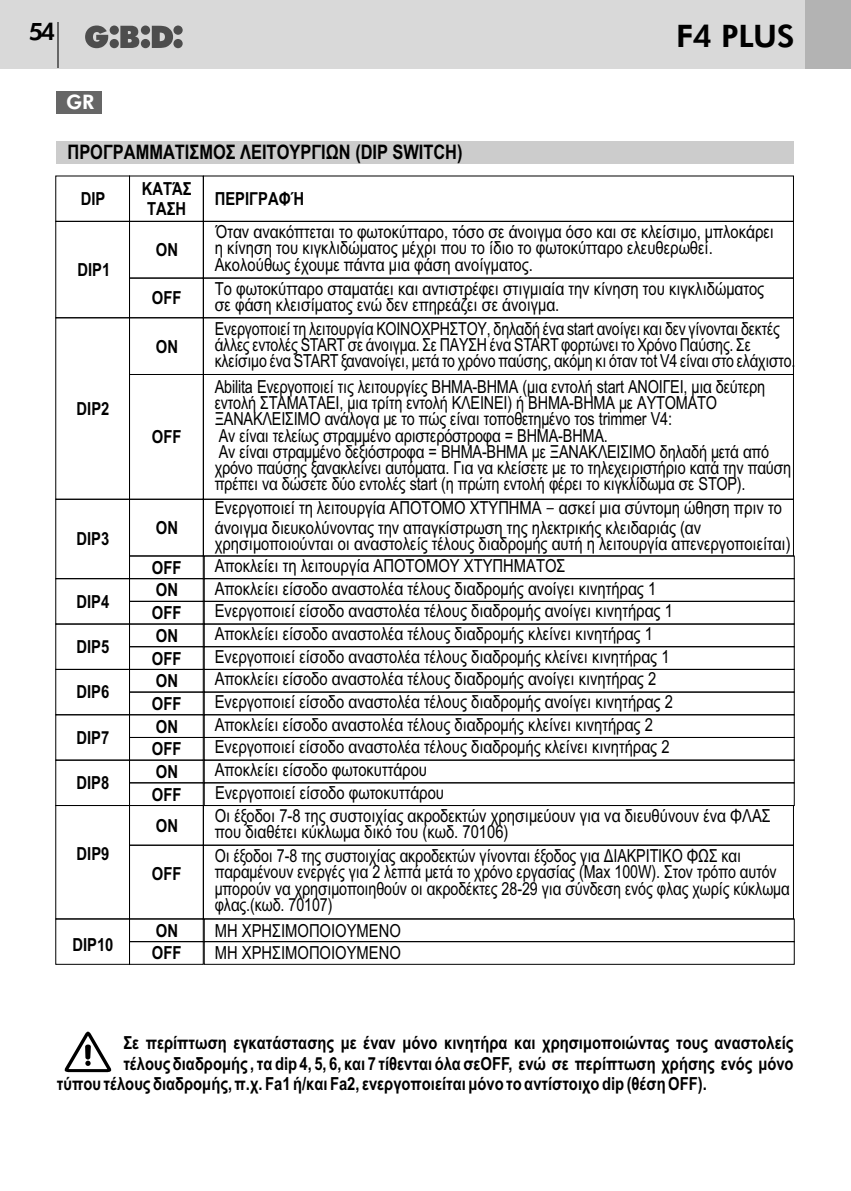
<style>
.page{position:relative;width:851px;height:1191px;background:#fff}
.page>*{position:absolute;margin:0;border:0;box-sizing:border-box;transform-origin:0 0}
.t1{font:800 31px "Futura BT";color:#000}
.t2{font:800 24px "Futura BT";color:#000}
.t3{font:700 20px "Arial Narrow";color:#000}
.t4{font:800 20px "Futura BT";color:#fff}
.t5{font:18px/16.4px "Arial Narrow";color:#000}
.t6{font:700 18px/20.6px "Arial Narrow";color:#000}
.t7{font:18px/16.4px "Arial Narrow";color:#000;scale:.96 1}
.s1{font-family:"Lucida Sans Unicode"}
</style>
<div class="page">
<div style="left:0;top:0;width:850px;height:68px;background:#d9d9d9"></div>
<div style="left:805px;top:0;width:45px;height:68px;background:#b3b3b3"></div>
<svg style="left:85px;top:26px;width:98px;height:22px"></svg>
<hr style="left:57px;top:23px;width:1px;height:45px;background:#666">
<div style="left:57px;top:91px;width:45px;height:22px;background:#666"></div>
<div style="left:56px;top:141px;width:737px;height:23px;background:#ccc"></div>
<div style="left:56px;top:176px;width:74px;height:46px;border:1px solid #000"></div>
<div style="left:56px;top:499px;width:74px;height:80px;border:1px solid #000"></div>
<div style="left:129px;top:317px;width:74px;height:58px;border:1px solid #000"></div>
<div style="left:129px;top:374px;width:74px;height:125px;border:1px solid #000"></div>
<div style="left:129px;top:278px;width:74px;height:40px;border:1px solid #000"></div>
<div style="left:129px;top:176px;width:74px;height:46px;border:1px solid #000"></div>
<div style="left:129px;top:499px;width:74px;height:57px;border:1px solid #000"></div>
<div style="left:203px;top:374px;width:590px;height:125px;border:1px solid #000"></div>
<div style="left:203px;top:278px;width:590px;height:40px;border:1px solid #000"></div>
<div style="left:203px;top:176px;width:590px;height:46px;border:1px solid #000"></div>
<div style="left:203px;top:499px;width:590px;height:57px;border:1px solid #000"></div>
<div style="left:56px;top:918px;width:74px;height:46px;border:1px solid #000"></div>
<div style="left:129px;top:845px;width:74px;height:74px;border:1px solid #000"></div>
<div style="left:129px;top:805px;width:74px;height:40px;border:1px solid #000"></div>
<div style="left:203px;top:845px;width:590px;height:74px;border:1px solid #000"></div>
<div style="left:203px;top:805px;width:590px;height:40px;border:1px solid #000"></div>
<div style="left:56px;top:578px;width:74px;height:46px;border:1px solid #000"></div>
<div style="left:129px;top:556px;width:74px;height:23px;border:1px solid #000"></div>
<div style="left:129px;top:601px;width:74px;height:23px;border:1px solid #000"></div>
<div style="left:129px;top:692px;width:74px;height:23px;border:1px solid #000"></div>
<div style="left:129px;top:737px;width:74px;height:23px;border:1px solid #000"></div>
<div style="left:129px;top:918px;width:74px;height:24px;border:1px solid #000"></div>
<div style="left:204px;top:556px;width:590px;height:23px;border:1px solid #000"></div>
<div style="left:204px;top:601px;width:590px;height:23px;border:1px solid #000"></div>
<div style="left:204px;top:692px;width:590px;height:23px;border:1px solid #000"></div>
<div style="left:204px;top:737px;width:590px;height:23px;border:1px solid #000"></div>
<div style="left:204px;top:918px;width:590px;height:24px;border:1px solid #000"></div>
<div style="left:204px;top:624px;width:590px;height:23px;border:1px solid #000"></div>
<div style="left:204px;top:669px;width:590px;height:23px;border:1px solid #000"></div>
<div style="left:204px;top:760px;width:590px;height:23px;border:1px solid #000"></div>
<div style="left:56px;top:624px;width:74px;height:45px;border:1px solid #000"></div>
<div style="left:129px;top:624px;width:74px;height:23px;border:1px solid #000"></div>
<div style="left:56px;top:669px;width:74px;height:46px;border:1px solid #000"></div>
<div style="left:129px;top:669px;width:74px;height:23px;border:1px solid #000"></div>
<div style="left:56px;top:714px;width:74px;height:46px;border:1px solid #000"></div>
<div style="left:129px;top:714px;width:74px;height:23px;border:1px solid #000"></div>
<div style="left:56px;top:760px;width:74px;height:45px;border:1px solid #000"></div>
<div style="left:129px;top:760px;width:74px;height:23px;border:1px solid #000"></div>
<svg style="left:64px;top:1031px;width:48px;height:41px"></svg>
<hr style="left:850px;top:0;width:1px;height:68px;background:#b3b3b3">
<h2 class="t2" style="left:29px;top:22px;width:28px">54</h2>
<h1 class="t1" style="left:676px;top:23px;width:120px">F4 PLUS</h1>
<p class="t4" style="left:66px;top:94px;width:30px">GR</p>
<p class="t3" style="left:67px;top:144px;width:396px">ΠΡΟΓΡΑΜΜΑΤΙΣΜΟΣ ΛΕΙΤΟΥΡΓΙΩΝ (DIP SWITCH)</p>
<p class="t6" style="left:81px;top:190px;width:26px">DIP</p>
<p class="t6" style="left:142px;top:180px;width:51px">ΚΑΤΆΣ<br>ΤΑΣΗ</p>
<p class="t6" style="left:215px;top:190px;width:91px">ΠΕΡΙΓΡΑΦΉ</p>
<p class="t6" style="left:156px;top:241px;width:24px">ON</p>
<p class="t5" style="left:215px;top:225px;width:560px">Όταν ανακόπτεται το φωτοκύτταρο, τόσο σε άνοιγμα όσο και σε κλείσιμο, μπλοκάρει η κίνηση του κιγκλιδώματος μέχρι που το ίδιο το φωτοκύτταρο ελευθερωθεί.<br>Ακολούθως έχουμε πάντα μια φάση ανοίγματος.</p>
<p class="t5" style="left:215px;top:282px;width:551px">Το φωτοκύτταρο σταματάει και αντιστρέφει στιγμιαία την κίνηση του κιγκλιδώματος σε φάση κλεισίματος ενώ δεν επηρεάζει σε άνοιγμα.</p>
<p class="t6" style="left:77px;top:261px;width:34px">DIP1</p>
<p class="t6" style="left:152px;top:289px;width:31px">OFF</p>
<p class="t6" style="left:77px;top:400px;width:34px">DIP2</p>
<p class="t6" style="left:76px;top:530px;width:34px">DIP3</p>
<p class="t6" style="left:76px;top:593px;width:34px">DIP4</p>
<p class="t6" style="left:76px;top:638px;width:34px">DIP5</p>
<p class="t6" style="left:76px;top:683px;width:34px">DIP6</p>
<p class="t6" style="left:77px;top:729px;width:34px">DIP7</p>
<p class="t6" style="left:76px;top:774px;width:34px">DIP8</p>
<p class="t6" style="left:77px;top:845px;width:34px">DIP9</p>
<p class="t6" style="left:72px;top:936px;width:43px">DIP10</p>
<p class="t6" style="left:156px;top:337px;width:24px">ON</p>
<p class="t6" style="left:152px;top:428px;width:31px">OFF</p>
<p class="t6" style="left:156px;top:519px;width:24px">ON</p>
<p class="t6" style="left:152px;top:559px;width:31px">OFF</p>
<p class="t6" style="left:152px;top:604px;width:31px">OFF</p>
<p class="t6" style="left:152px;top:649px;width:31px">OFF</p>
<p class="t6" style="left:152px;top:695px;width:31px">OFF</p>
<p class="t6" style="left:152px;top:740px;width:31px">OFF</p>
<p class="t6" style="left:152px;top:785px;width:31px">OFF</p>
<p class="t6" style="left:156px;top:581px;width:24px">ON</p>
<p class="t6" style="left:156px;top:627px;width:24px">ON</p>
<p class="t6" style="left:156px;top:672px;width:24px">ON</p>
<p class="t6" style="left:156px;top:717px;width:24px">ON</p>
<p class="t6" style="left:156px;top:763px;width:24px">ON</p>
<p class="t6" style="left:156px;top:817px;width:24px">ON</p>
<p class="t6" style="left:152px;top:865px;width:31px">OFF</p>
<p class="t6" style="left:156px;top:921px;width:24px">ON</p>
<p class="t6" style="left:152px;top:944px;width:31px">OFF</p>
<p class="t7" style="left:215px;top:322px;width:606px">Ενεργοποιεί τη λειτουργία ΚΟΙΝΟΧΡΗΣΤΟΥ, δηλαδή ένα start ανοίγει και δεν γίνονται δεκτές άλλες εντολές START σε άνοιγμα. Σε ΠΑΥΣΗ ένα START φορτώνει το Χρόνο Παύσης. Σε κλείσιμο ένα START ξανανοίγει, μετά το χρόνο παύσης, ακόμη κι όταν τοt V4 είναι στο ελάχιστο.</p>
<p class="t5" style="left:215px;top:380px;width:578px">Abilita Ενεργοποιεί τις λειτουργίες ΒΗΜΑ-ΒΗΜΑ (μια εντολή start ΑΝΟΙΓΕΙ, μια δεύτερη εντολή ΣΤΑΜΑΤΑΕΙ, μια τρίτη εντολή ΚΛΕΙΝΕΙ) ή ΒΗΜΑ-ΒΗΜΑ με ΑΥΤΟΜΑΤΟ ΞΑΝΑΚΛΕΙΣΙΜΟ ανάλογα με το πώς είναι τοποθετημένο τοs trimmer V4:<br>Αν είναι τελείως στραμμένο αριστερόστροφα = ΒΗΜΑ-ΒΗΜΑ.<br>Αν είναι στραμμένο δεξιόστροφα = ΒΗΜΑ-ΒΗΜΑ με ΞΑΝΑΚΛΕΙΣΙΜΟ δηλαδή μετά από χρόνο παύσης ξανακλείνει αυτόματα. Για να κλείσετε με το τηλεχειριστήριο κατά την παύση πρέπει να δώσετε δύο εντολές start (η πρώτη εντολή φέρει το κιγκλίδωμα σε STOP).</p>
<p class="t5" style="left:215px;top:500px;width:568px;line-height:19.6px">Ενεργοποιεί τη λειτουργία ΑΠΟΤΟΜΟ ΧΤΥΠΗΜΑ <span class="s1">–</span> ασκεί μια σύντομη ώθηση πριν το άνοιγμα διευκολύνοντας την απαγκίστρωση της ηλεκτρικής κλειδαριάς (αν</p>
<p class="t5" style="left:215px;top:537px;width:577px">χρησιμοποιούνται οι αναστολείς τέλους διαδρομής αυτή η λειτουργία απενεργοποιείται)</p>
<p class="t5" style="left:215px;top:559px;width:352px">Αποκλείει τη λειτουργία ΑΠΟΤΟΜΟΥ ΧΤΥΠΗΜΑΤΟΣ</p>
<p class="t5" style="left:215px;top:582px;width:443px">Αποκλείει είσοδο αναστολέα τέλους διαδρομής ανοίγει κινητήρας 1</p>
<p class="t5" style="left:215px;top:627px;width:439px">Αποκλείει είσοδο αναστολέα τέλους διαδρομής κλείνει κινητήρας 1</p>
<p class="t5" style="left:215px;top:672px;width:443px">Αποκλείει είσοδο αναστολέα τέλους διαδρομής ανοίγει κινητήρας 2</p>
<p class="t5" style="left:215px;top:718px;width:439px">Αποκλείει είσοδο αναστολέα τέλους διαδρομής κλείνει κινητήρας 2</p>
<p class="t5" style="left:215px;top:763px;width:214px">Αποκλείει είσοδο φωτοκυττάρου</p>
<p class="t5" style="left:215px;top:604px;width:459px">Ενεργοποιεί είσοδο αναστολέα τέλους διαδρομής ανοίγει κινητήρας 1</p>
<p class="t5" style="left:215px;top:650px;width:456px">Ενεργοποιεί είσοδο αναστολέα τέλους διαδρομής κλείνει κινητήρας 1</p>
<p class="t5" style="left:215px;top:695px;width:459px">Ενεργοποιεί είσοδο αναστολέα τέλους διαδρομής ανοίγει κινητήρας 2</p>
<p class="t5" style="left:215px;top:740px;width:456px">Ενεργοποιεί είσοδο αναστολέα τέλους διαδρομής κλείνει κινητήρας 2</p>
<p class="t5" style="left:215px;top:786px;width:230px">Ενεργοποιεί είσοδο φωτοκυττάρου</p>
<p class="t5" style="left:215px;top:809px;width:557px">Οι έξοδοι 7-8 της συστοιχίας ακροδεκτών χρησιμεύουν για να διευθύνουν ένα ΦΛΑΣ που διαθέτει κύκλωμα δικό του (κωδ. 70106)</p>
<p class="t5" style="left:215px;top:849px;width:576px">Οι έξοδοι 7-8 της συστοιχίας ακροδεκτών γίνονται έξοδος για ΔΙΑΚΡΙΤΙΚΟ ΦΩΣ και παραμένουν ενεργές για 2 λεπτά μετά το χρόνο εργασίας (Max 100W). Στον τρόπο αυτόν μπορούν να χρησιμοποιηθούν οι ακροδέκτες 28-29 για σύνδεση ενός φλας χωρίς κύκλωμα φλας.(κωδ. 70107)</p>
<p class="t5" style="left:215px;top:920px;width:188px;line-height:22.6px">ΜΗ ΧΡΗΣΙΜΟΠΟΙΟΥΜΕΝΟ<br>ΜΗ ΧΡΗΣΙΜΟΠΟΙΟΥΜΕΝΟ</p>
<p class="t6" style="left:123px;top:1034px;width:671px">Σε περίπτωση εγκατάστασης με έναν μόνο κινητήρα και χρησιμοποιώντας τους αναστολείς</p>
<p class="t6" style="left:123px;top:1054px;width:671px">τέλους διαδρομής , τα dip 4, 5, 6, και 7 τίθενται όλα σεOFF, ενώ σε περίπτωση χρήσης ενός μόνο</p>
<p class="t6" style="left:57px;top:1075px;width:651px">τύπου τέλους διαδρομής, π.χ. Fa1 ή/και Fa2, ενεργοποιείται μόνο το αντίστοιχο dip (θέση OFF).</p>
</div>
